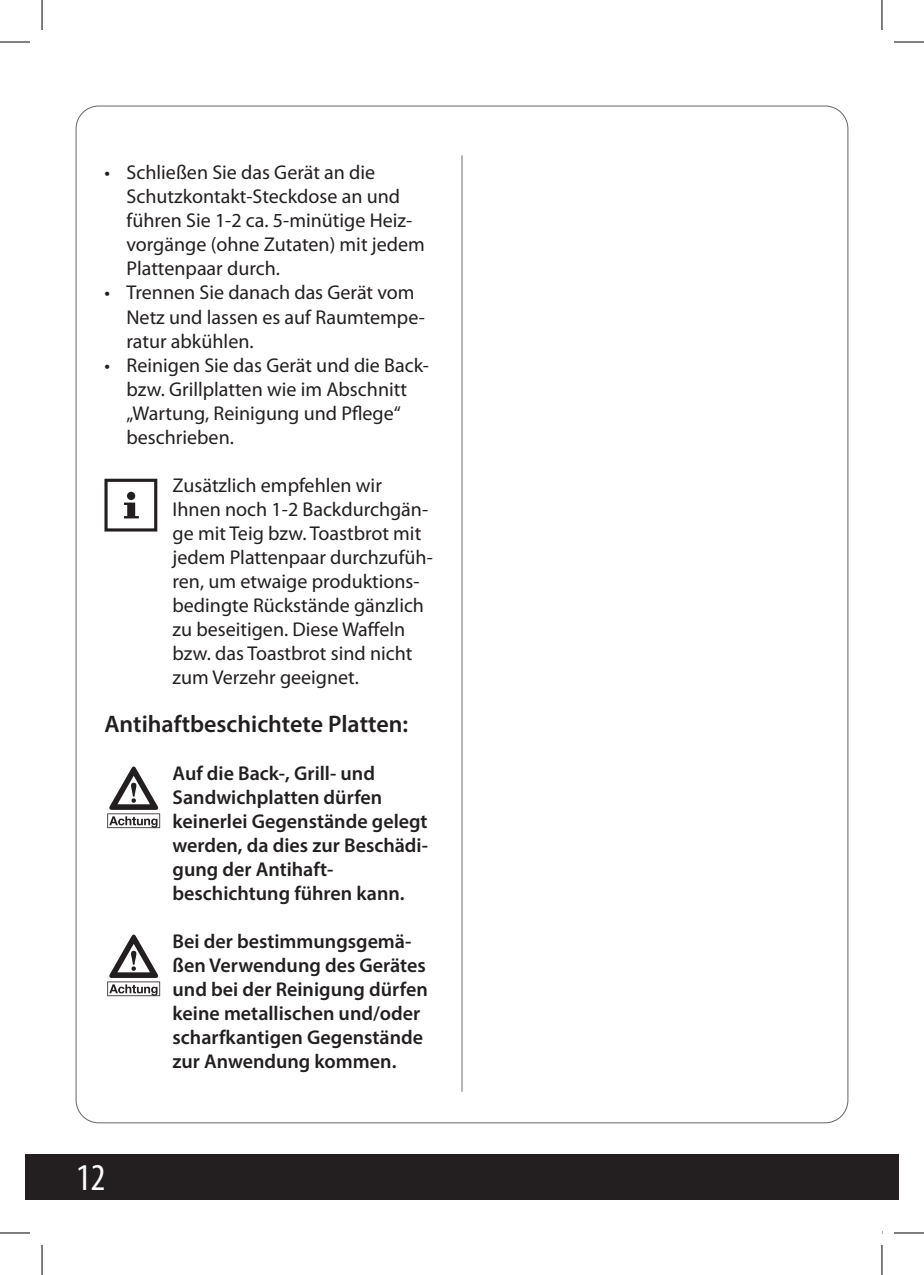
<style>
.page{position:relative;width:924px;height:1275px;background:#fff}
.page>*{position:absolute;margin:0;border:0;box-sizing:border-box;transform-origin:0 0}
.t1{font:condensed 38px "Myriad Pro";color:#fff}
.t2{font:600 24px "Myriad Pro";color:#231f20}
.t3{font:20px/24px "Myriad Pro";color:#231f20}
.t4{font:600 20px/24px "Myriad Pro";color:#231f20}
</style>
<div class="page">
<div style="left:25px;top:1154px;width:873px;height:45px;background:#231f20"></div>
<hr style="left:461px;top:155px;width:1px;height:936px;background:#6c6d70">
<svg style="left:104px;top:479px;width:53px;height:52px"></svg>
<svg style="left:107px;top:766px;width:53px;height:62px"></svg>
<svg style="left:107px;top:934px;width:53px;height:62px"></svg>
<hr style="left:0;top:42px;width:30px;height:1px;background:#000">
<hr style="left:893px;top:42px;width:30px;height:1px;background:#000">
<hr style="left:0;top:1232px;width:30px;height:1px;background:#000">
<hr style="left:893px;top:1232px;width:30px;height:1px;background:#000">
<hr style="left:42px;top:0;width:1px;height:30px;background:#000">
<hr style="left:42px;top:1245px;width:1px;height:30px;background:#000">
<hr style="left:881px;top:0;width:1px;height:30px;background:#000">
<hr style="left:881px;top:1245px;width:1px;height:30px;background:#000">
<p class="t3" style="left:126px;top:161px;width:299px;text-indent:-22px">• Schließen Sie das Gerät an die<br>Schutzkontakt-Steckdose an und führen Sie 1-2 ca. 5-minütige Heiz&shy;vorgänge (ohne Zutaten) mit jedem<br>Plattenpaar durch.</p>
<p class="t3" style="left:126px;top:281px;width:300px;text-indent:-22px">• Trennen Sie danach das Gerät vom<br>Netz und lassen es auf Raumtempe&shy;ratur abkühlen.</p>
<p class="t3" style="left:126px;top:353px;width:304px;text-indent:-22px">• Reinigen Sie das Gerät und die Back&shy;bzw. Grillplatten wie im Abschnitt „Wartung, Reinigung und Pflege“ beschrieben.</p>
<p class="t3" style="left:172px;top:473px;width:261px">Zusätzlich empfehlen wir<br>Ihnen noch 1-2 Backdurchgän&shy;ge mit Teig bzw. Toastbrot mit jedem Plattenpaar durchzufüh&shy;ren, um etwaige produktions&shy;bedingte Rückstände gänzlich zu beseitigen. Diese Waffeln bzw. das Toastbrot sind nicht zum Verzehr geeignet.</p>
<p class="t2" style="left:104px;top:708px;width:305px">Antihaftbeschichtete Platten:</p>
<p class="t4" style="left:172px;top:760px;width:257px">Auf die Back-, Grill- und<br>Sandwichplatten dürfen keinerlei Gegenstände gelegt werden, da dies zur Beschädi&shy;gung der Antihaft&shy;beschichtung führen kann.</p>
<p class="t4" style="left:172px;top:928px;width:256px">Bei der bestimmungsgemä&shy;ßen Verwendung des Gerätes und bei der Reinigung dürfen keine metallischen und/oder scharfkantigen Gegenstände zur Anwendung kommen.</p>
<h1 class="t1" style="left:76px;top:1154px;width:31px">12</h1>
</div>
